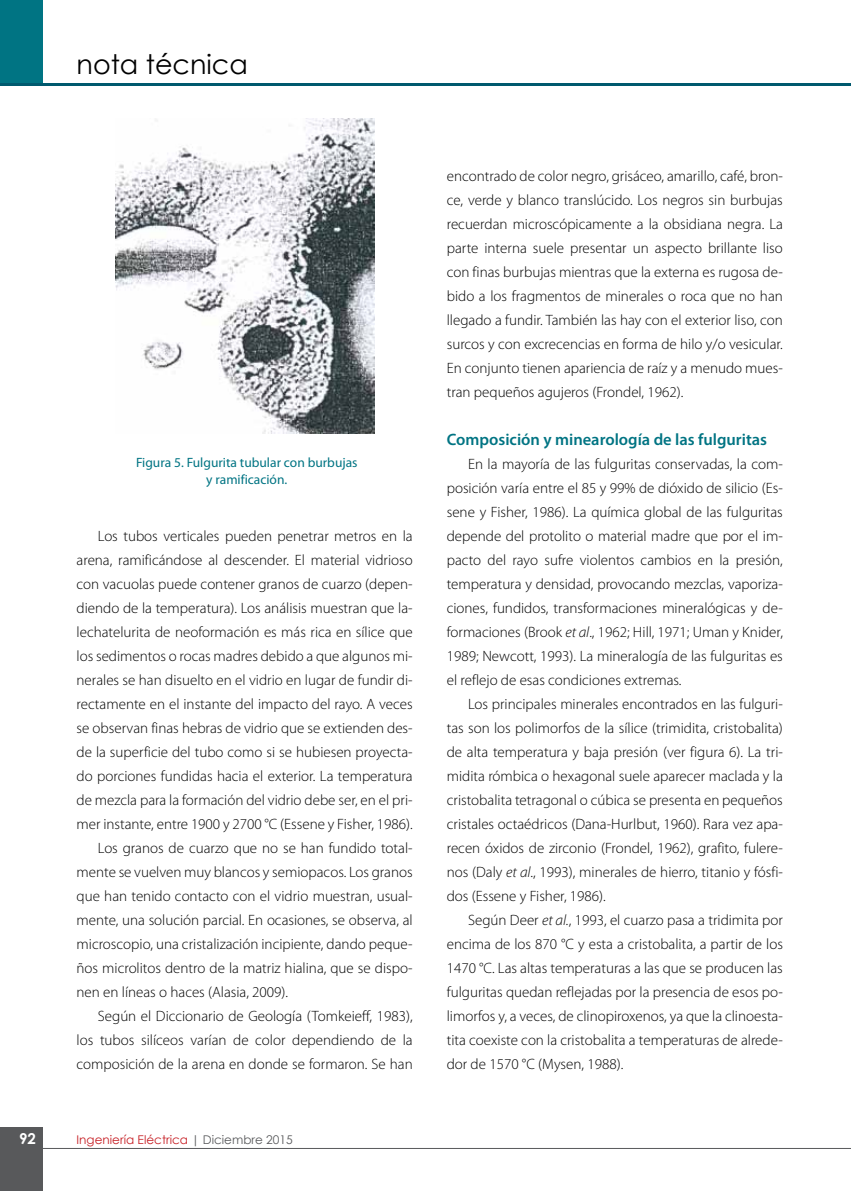
<style>
.page{position:relative;width:851px;height:1191px;background:#fff}
.page>*{position:absolute;margin:0;border:0;box-sizing:border-box;transform-origin:0 0}
.t1{font:27px "Century Gothic";color:#000}
.t2{font:600 16.5px "Myriad Pro";color:#007483}
.t3{font:300 15px/24px "Myriad Pro";color:#000;text-align:justify}
.t4{font:700 15px "Century Gothic";color:#fff}
.t5{font:13.5px/16.2px "Myriad Pro";color:#007483;text-align:center}
.t6{font:12px "Century Gothic";color:#c61d23}
.s1{color:#58595b}
.s2{font-style:italic}
</style>
<div class="page">
<div style="left:0;top:1127px;width:43px;height:64px;background:#58595b"></div>
<hr style="left:0;top:1148px;width:850px;height:1px;background:#58595b">
<div style="left:0;top:0;width:43px;height:85px;background:#007483"></div>
<hr style="left:0;top:83px;width:850px;height:2px;background:#00596e">
<img style="left:115px;top:118px;width:259px;height:316px">
<h1 class="t1" style="left:77px;top:45px;width:173px">nota técnica</h1>
<p class="t5" style="left:136px;top:454px;width:223px">Figura 5. Fulgurita tubular con burbujas y ramificación.</p>
<p class="t3" style="left:98px;top:524px;width:316px">Los tubos verticales pueden penetrar metros en la</p>
<p class="t3" style="left:77px;top:548px;width:337px">arena, ramificándose al descender. El material vidrioso</p>
<p class="t3" style="left:77px;top:572px;width:337px">con vacuolas puede contener granos de cuarzo (depen-</p>
<p class="t3" style="left:77px;top:596px;width:337px">diendo de la temperatura). Los análisis muestran que la-</p>
<p class="t3" style="left:77px;top:620px;width:337px">lechatelurita de neoformación es más rica en sílice que</p>
<p class="t3" style="left:77px;top:644px;width:337px">los sedimentos o rocas madres debido a que algunos mi-</p>
<p class="t3" style="left:77px;top:668px;width:337px">nerales se han disuelto en el vidrio en lugar de fundir di-</p>
<p class="t3" style="left:77px;top:692px;width:337px">rectamente en el instante del impacto del rayo. A veces</p>
<p class="t3" style="left:77px;top:716px;width:337px">se observan finas hebras de vidrio que se extienden des-</p>
<p class="t3" style="left:77px;top:740px;width:337px">de la superficie del tubo como si se hubiesen proyecta-</p>
<p class="t3" style="left:77px;top:764px;width:337px">do porciones fundidas hacia el exterior. La temperatura</p>
<p class="t3" style="left:77px;top:788px;width:337px">de mezcla para la formación del vidrio debe ser, en el pri-</p>
<p class="t3" style="left:77px;top:812px;width:337px">mer instante, entre 1900 y 2700 °C (Essene y Fisher, 1986).</p>
<p class="t3" style="left:98px;top:836px;width:316px">Los granos de cuarzo que no se han fundido total-</p>
<p class="t3" style="left:77px;top:860px;width:337px">mente se vuelven muy blancos y semiopacos. Los granos</p>
<p class="t3" style="left:77px;top:884px;width:337px">que han tenido contacto con el vidrio muestran, usual-</p>
<p class="t3" style="left:77px;top:908px;width:337px">mente, una solución parcial. En ocasiones, se observa, al</p>
<p class="t3" style="left:77px;top:932px;width:337px">microscopio, una cristalización incipiente, dando peque-</p>
<p class="t3" style="left:77px;top:956px;width:337px">ños microlitos dentro de la matriz hialina, que se dispo-</p>
<p class="t3" style="left:77px;top:980px;width:213px">nen en líneas o haces (Alasia, 2009).</p>
<p class="t3" style="left:98px;top:1004px;width:316px">Según el Diccionario de Geología (Tomkeieff, 1983),</p>
<p class="t3" style="left:77px;top:1028px;width:337px">los tubos silíceos varían de color dependiendo de la</p>
<p class="t3" style="left:77px;top:1052px;width:337px">composición de la arena en donde se formaron. Se han</p>
<p class="t4" style="left:19px;top:1127px;width:18px">92</p>
<p class="t6" style="left:77px;top:1131px;width:218px">Ingeniería Eléctrica <span class="s1">| Diciembre 2015</span></p>
<p class="t3" style="left:446px;top:164px;width:337px">encontrado de color negro, grisáceo, amarillo, café, bron&shy;ce, verde y blanco translúcido. Los negros sin burbujas recuerdan microscópicamente a la obsidiana negra. La parte interna suele presentar un aspecto brillante liso con finas burbujas mientras que la externa es rugosa de&shy;bido a los fragmentos de minerales o roca que no han llegado a fundir. También las hay con el exterior liso, con surcos y con excrecencias en forma de hilo y/o vesicular.<br>En conjunto tienen apariencia de raíz y a menudo mues&shy;tran pequeños agujeros (Frondel, 1962).</p>
<p class="t2" style="left:446px;top:429px;width:322px">Composición y minearología de las fulguritas</p>
<p class="t3" style="left:446px;top:452px;width:337px;text-indent:21px">En la mayoría de las fulguritas conservadas, la com&shy;posición varía entre el 85 y 99% de dióxido de silicio (Es&shy;sene y Fisher, 1986). La química global de las fulguritas depende del protolito o material madre que por el im&shy;pacto del rayo sufre violentos cambios en la presión, temperatura y densidad, provocando mezclas, vaporiza&shy;ciones, fundidos, transformaciones mineralógicas y de&shy;formaciones (Brook <span class="s2">et al</span>., 1962; Hill, 1971; Uman y Knider, 1989; Newcott, 1993). La mineralogía de las fulguritas es el reflejo de esas condiciones extremas.</p>
<p class="t3" style="left:446px;top:692px;width:337px;text-indent:21px">Los principales minerales encontrados en las fulguri&shy;tas son los polimorfos de la sílice (trimidita, cristobalita) de alta temperatura y baja presión (ver figura 6). La tri&shy;midita rómbica o hexagonal suele aparecer maclada y la cristobalita tetragonal o cúbica se presenta en pequeños cristales octaédricos (Dana-Hurlbut, 1960). Rara vez apa&shy;recen óxidos de zirconio (Frondel, 1962), grafito, fulere&shy;nos (Daly <span class="s2">et al</span>., 1993), minerales de hierro, titanio y fósfi&shy;dos (Essene y Fisher, 1986).</p>
<p class="t3" style="left:446px;top:908px;width:337px;text-indent:21px">Según Deer <span class="s2">et al.</span>, 1993, el cuarzo pasa a tridimita por encima de los 870 °C y esta a cristobalita, a partir de los 1470 °C. Las altas temperaturas a las que se producen las fulguritas quedan reflejadas por la presencia de esos po&shy;limorfos y, a veces, de clinopiroxenos, ya que la clinoesta&shy;tita coexiste con la cristobalita a temperaturas de alrede&shy;dor de 1570 °C (Mysen, 1988).</p>
</div>
